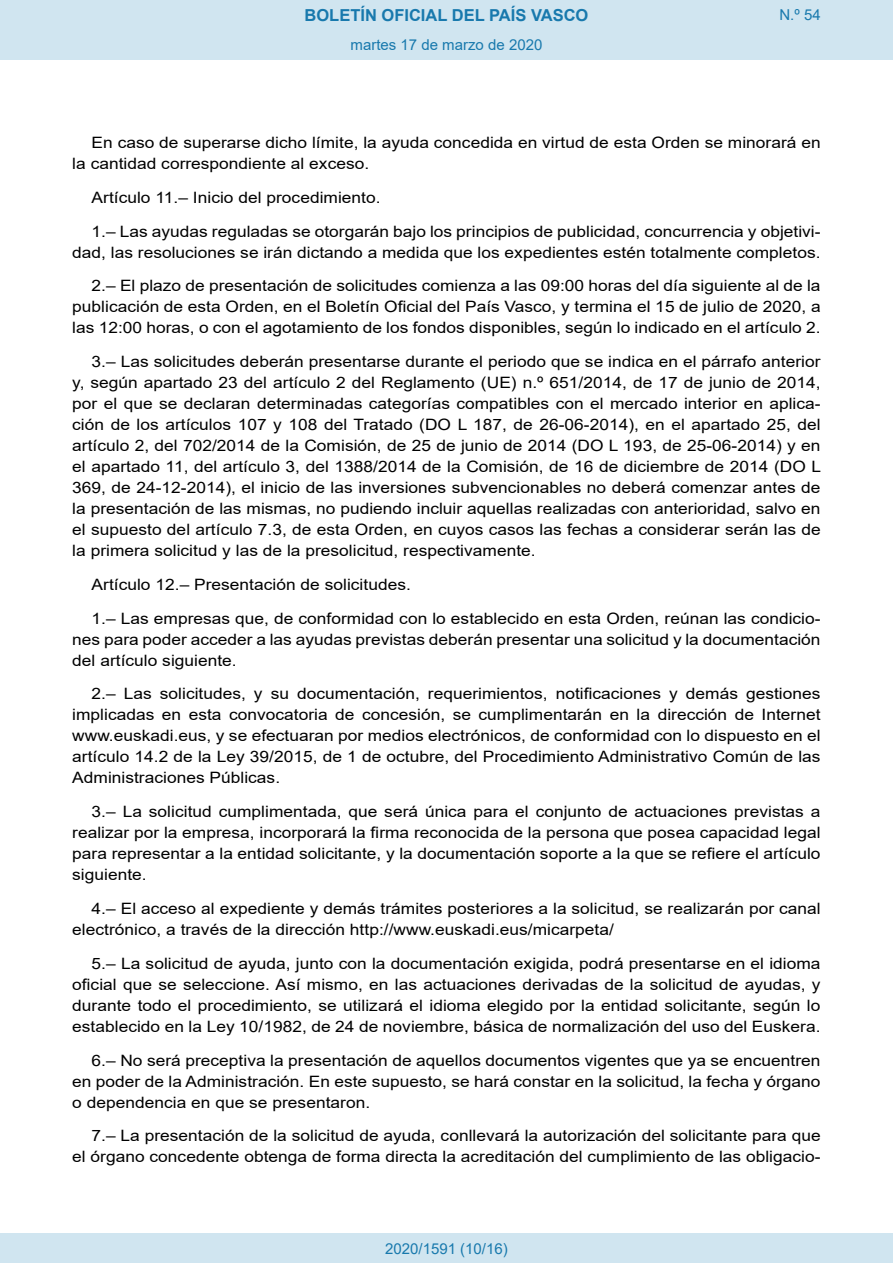
<style>
.page{position:relative;width:893px;height:1263px;background:#fff}
.page>*{position:absolute;margin:0;border:0;box-sizing:border-box;transform-origin:0 0}
.t1{font:700 16.5px "Arial";color:#1879ad}
.BOPVDetalle{font:15.6px/21px "Arial";color:#000;text-align:justify;scale:1.11 1}
.Paginacion_Centro{font:15px "Arial";color:#1879ad}
</style>
<div class="page">
<div style="left:0;top:0;width:893px;height:60px;background:#d0e5f0"></div>
<div style="left:0;top:1233px;width:893px;height:30px;background:#d0e5f0"></div>
<p class="t1" style="left:305px;top:3px;width:285px">BOLETÍN OFICIAL DEL PAÍS VASCO</p>
<p class="Paginacion_Centro" style="left:351px;top:35px;width:193px">martes 17 de marzo de 2020</p>
<p class="Paginacion_Centro" style="left:779px;top:5px;width:43px">N.º 54</p>
<p class="BOPVDetalle" style="left:72px;top:132px;width:676px;text-indent:19px">En caso de superarse dicho límite, la ayuda concedida en virtud de esta Orden se minorará en la cantidad correspondiente al exceso.</p>
<p class="BOPVDetalle" style="left:92px;top:187px;width:262px">Artículo 11.– Inicio del procedimiento.</p>
<p class="BOPVDetalle" style="left:72px;top:221px;width:676px;text-align:right">1.– Las ayudas reguladas se otorgarán bajo los principios de publicidad, concurrencia y objetivi&shy;dad, las resoluciones se irán dictando a medida que los expedientes estén totalmente completos.</p>
<p class="BOPVDetalle" style="left:72px;top:275px;width:676px;text-indent:19px">2.– El plazo de presentación de solicitudes comienza a las 09:00 horas del día siguiente al de la publicación de esta Orden, en el Boletín Oficial del País Vasco, y termina el 15 de julio de 2020, a las 12:00 horas, o con el agotamiento de los fondos disponibles, según lo indicado en el artículo 2.</p>
<p class="BOPVDetalle" style="left:72px;top:351px;width:676px;text-indent:19px">3.– Las solicitudes deberán presentarse durante el periodo que se indica en el párrafo anterior y, según apartado 23 del artículo 2 del Reglamento (UE) n.º 651/2014, de 17 de junio de 2014, por el que se declaran determinadas categorías compatibles con el mercado interior en aplica&shy;ción de los artículos 107 y 108 del Tratado (DO L 187, de 26-06-2014), en el apartado 25, del artículo 2, del 702/2014 de la Comisión, de 25 de junio de 2014 (DO L 193, de 25-06-2014) y en el apartado 11, del artículo 3, del 1388/2014 de la Comisión, de 16 de diciembre de 2014 (DO L 369, de 24-12-2014), el inicio de las inversiones subvencionables no deberá comenzar antes de la presentación de las mismas, no pudiendo incluir aquellas realizadas con anterioridad, salvo en el supuesto del artículo 7.3, de esta Orden, en cuyos casos las fechas a considerar serán las de la primera solicitud y las de la presolicitud, respectivamente.</p>
<p class="BOPVDetalle" style="left:92px;top:574px;width:289px">Artículo 12.– Presentación de solicitudes.</p>
<p class="BOPVDetalle" style="left:72px;top:608px;width:676px;text-indent:19px">1.– Las empresas que, de conformidad con lo establecido en esta Orden, reúnan las condicio&shy;nes para poder acceder a las ayudas previstas deberán presentar una solicitud y la documentación del artículo siguiente.</p>
<p class="BOPVDetalle" style="left:72px;top:683px;width:676px;text-indent:19px">2.– Las solicitudes, y su documentación, requerimientos, notificaciones y demás gestiones implicadas en esta convocatoria de concesión, se cumplimentarán en la dirección de Internet www.euskadi.eus, y se efectuaran por medios electrónicos, de conformidad con lo dispuesto en el artículo 14.2 de la Ley 39/2015, de 1 de octubre, del Procedimiento Administrativo Común de las Administraciones Públicas.</p>
<p class="BOPVDetalle" style="left:72px;top:801px;width:676px;text-indent:19px">3.– La solicitud cumplimentada, que será única para el conjunto de actuaciones previstas a realizar por la empresa, incorporará la firma reconocida de la persona que posea capacidad legal para representar a la entidad solicitante, y la documentación soporte a la que se refiere el artículo siguiente.</p>
<p class="BOPVDetalle" style="left:72px;top:898px;width:676px;text-indent:19px">4.– El acceso al expediente y demás trámites posteriores a la solicitud, se realizarán por canal electrónico, a través de la dirección http://www.euskadi.eus/micarpeta/</p>
<p class="BOPVDetalle" style="left:72px;top:953px;width:676px;text-indent:19px">5.– La solicitud de ayuda, junto con la documentación exigida, podrá presentarse en el idioma oficial que se seleccione. Así mismo, en las actuaciones derivadas de la solicitud de ayudas, y durante todo el procedimiento, se utilizará el idioma elegido por la entidad solicitante, según lo establecido en la Ley 10/1982, de 24 de noviembre, básica de normalización del uso del Euskera.</p>
<p class="BOPVDetalle" style="left:72px;top:1049px;width:676px;text-indent:19px">6.– No será preceptiva la presentación de aquellos documentos vigentes que ya se encuentren en poder de la Administración. En este supuesto, se hará constar en la solicitud, la fecha y órgano o dependencia en que se presentaron.</p>
<p class="BOPVDetalle" style="left:72px;top:1125px;width:676px;text-align:right">7.– La presentación de la solicitud de ayuda, conllevará la autorización del solicitante para que<br>el órgano concedente obtenga de forma directa la acreditación del cumplimiento de las obligacio-</p>
<p class="Paginacion_Centro" style="left:385px;top:1238px;width:124px">2020/1591 (10/16)</p>
</div>
